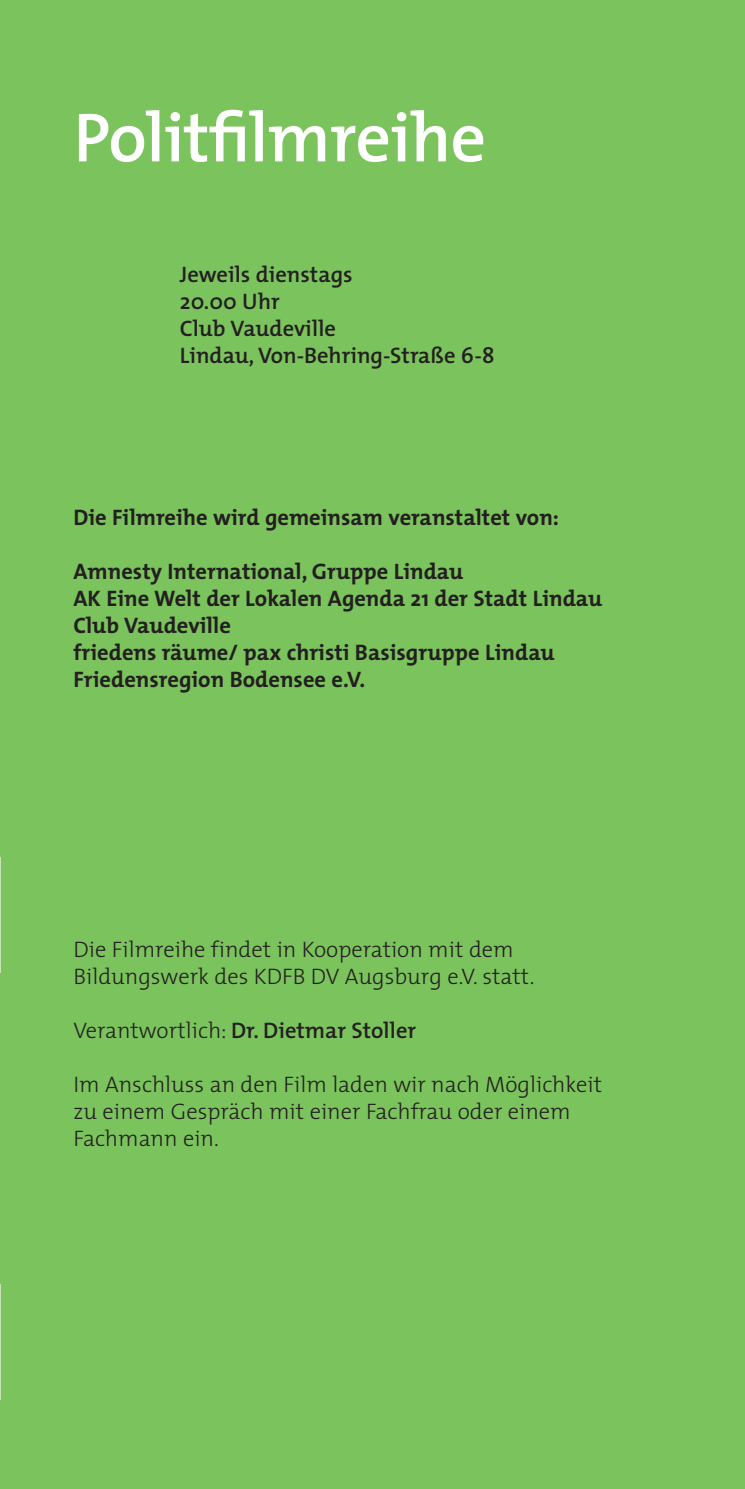
<style>
.page{position:relative;width:745px;height:1489px;background:#fff}
.page>*{position:absolute;margin:0;border:0;box-sizing:border-box;transform-origin:0 0}
.t1{font:600 70px "The Mix";letter-spacing:-.01em;color:#fff}
.t2{font:700 22.5px/27px "The Mix";color:#231f20}
.t3{font:300 22.5px/27px "The Mix";color:#231f20}
.t4{font:600 22.5px/27px "The Mix";color:#231f20}
.s1{font-weight:300}
</style>
<div class="page">
<div style="left:0;top:0;width:744px;height:1488px;background:#7bc35c"></div>
<hr style="left:0;top:856px;width:1px;height:116px;background:#c9e3b9">
<hr style="left:0;top:1283px;width:1px;height:116px;background:#c9e3b9">
<h1 class="t1" style="left:73px;top:114px;width:414px">Politfilmreihe</h1>
<p class="t4" style="left:180px;top:263px;width:316px">Jeweils dienstags<br>20.00 Uhr<br>Club Vaudeville<br>Lindau, Von-Behring-Straße 6-8</p>
<p class="t2" style="left:73px;top:506px;width:487px">Die Filmreihe wird gemeinsam veranstaltet von:</p>
<p class="t2" style="left:73px;top:560px;width:530px">Amnesty International, Gruppe Lindau<br>AK Eine Welt der Lokalen Agenda 21 der Stadt Lindau Club Vaudeville<br>friedens räume/ pax christi Basisgruppe Lindau Friedensregion Bodensee e.V.</p>
<p class="t3" style="left:73px;top:938px;width:462px">Die Filmreihe findet in Kooperation mit dem<br>Bildungswerk des KDFB DV Augsburg e.V. statt.</p>
<p class="t4" style="left:73px;top:1019px;width:344px"><span class="s1">Verantwortlich:</span> Dr. Dietmar Stoller</p>
<p class="t3" style="left:73px;top:1073px;width:529px">Im Anschluss an den Film laden wir nach Möglichkeit zu einem Gespräch mit einer Fachfrau oder einem<br>Fachmann ein.</p>
</div>
